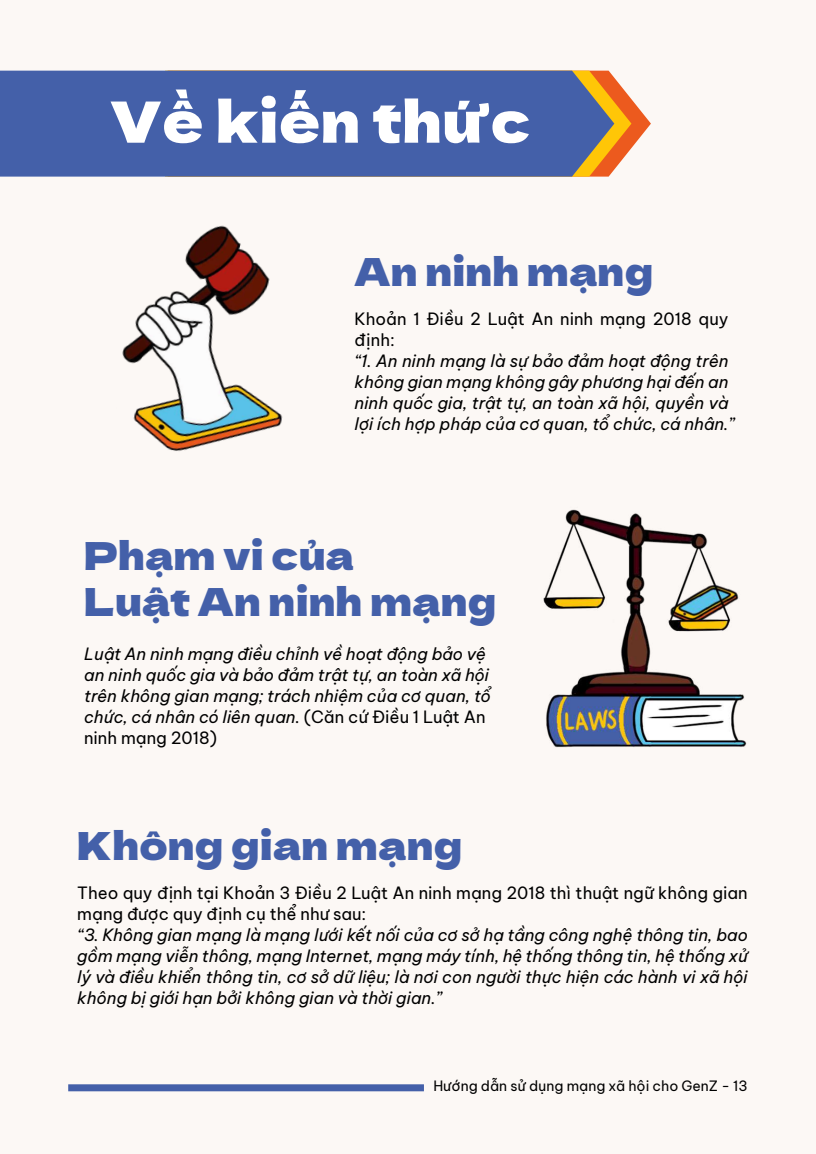
<style>
.page{position:relative;width:816px;height:1154px;background:#fcf8f5}
.page>*{position:absolute;margin:0;border:0;box-sizing:border-box;transform-origin:0 0}
.t1{font:56.7px "Dela Gothic One";letter-spacing:.01em;color:#fff}
.t2{font:38.5px/46.2px "Dela Gothic One";color:#4460a9}
.t3{font:italic 16.62px/21px "Be Vietnam Pro";color:#000}
.t4{font:16.62px/21px "Be Vietnam Pro";color:#000}
.t5{font:14px "Be Vietnam Pro";color:#000}
.s1{font-style:normal}
</style>
<div class="page">
<div style="left:68px;top:1084px;width:356px;height:7px;background:#4460a9"></div>
<svg style="left:631px;top:98px;width:20px;height:51px"></svg>
<svg style="left:614px;top:77px;width:17px;height:93px"></svg>
<div style="left:0;top:71px;width:614px;height:106px;background:#4460a9"></div>
<img style="left:45px;top:175px;width:307px;height:276px">
<img style="left:543px;top:509px;width:204px;height:239px">
<h1 class="t1" style="left:111px;top:77px;width:422px">Về kiến thức</h1>
<h2 class="t2" style="left:354px;top:246px;width:300px">An ninh mạng</h2>
<p class="t4" style="left:354px;top:306px;width:375px">Khoản 1 Điều 2 Luật An ninh mạng 2018 quy định:</p>
<p class="t3" style="left:354px;top:348px;width:382px">“1. An ninh mạng là sự bảo đảm hoạt động trên không gian mạng không gây phương hại đến an ninh quốc gia, trật tự, an toàn xã hội, quyền và lợi ích hợp pháp của cơ quan, tổ chức, cá nhân.”</p>
<h2 class="t2" style="left:84px;top:530px;width:414px">Phạm vi của<br>Luật An ninh mạng</h2>
<p class="t3" style="left:84px;top:641px;width:408px">Luật An ninh mạng điều chỉnh về hoạt động bảo vệ an ninh quốc gia và bảo đảm trật tự, an toàn xã hội trên không gian mạng; trách nhiệm của cơ quan, tổ chức, cá nhân có liên quan. <span class="s1">(Căn cứ Điều 1 Luật An ninh mạng 2018)</span></p>
<h2 class="t2" style="left:77px;top:820px;width:386px">Không gian mạng</h2>
<p class="t4" style="left:77px;top:880px;width:672px">Theo quy định tại Khoản 3 Điều 2 Luật An ninh mạng 2018 thì thuật ngữ không gian mạng được quy định cụ thể như sau:</p>
<p class="t3" style="left:77px;top:922px;width:672px;text-align:justify">“3. Không gian mạng là mạng lưới kết nối của cơ sở hạ tầng công nghệ thông tin, bao gồm mạng viễn thông, mạng Internet, mạng máy tính, hệ thống thông tin, hệ thống xử lý và điều khiển thông tin, cơ sở dữ liệu; là nơi con người thực hiện các hành vi xã hội không bị giới hạn bởi không gian và thời gian.”</p>
<p class="t5" style="left:433px;top:1074px;width:316px">Hướng dẫn sử dụng mạng xã hội cho GenZ - 13</p>
</div>
